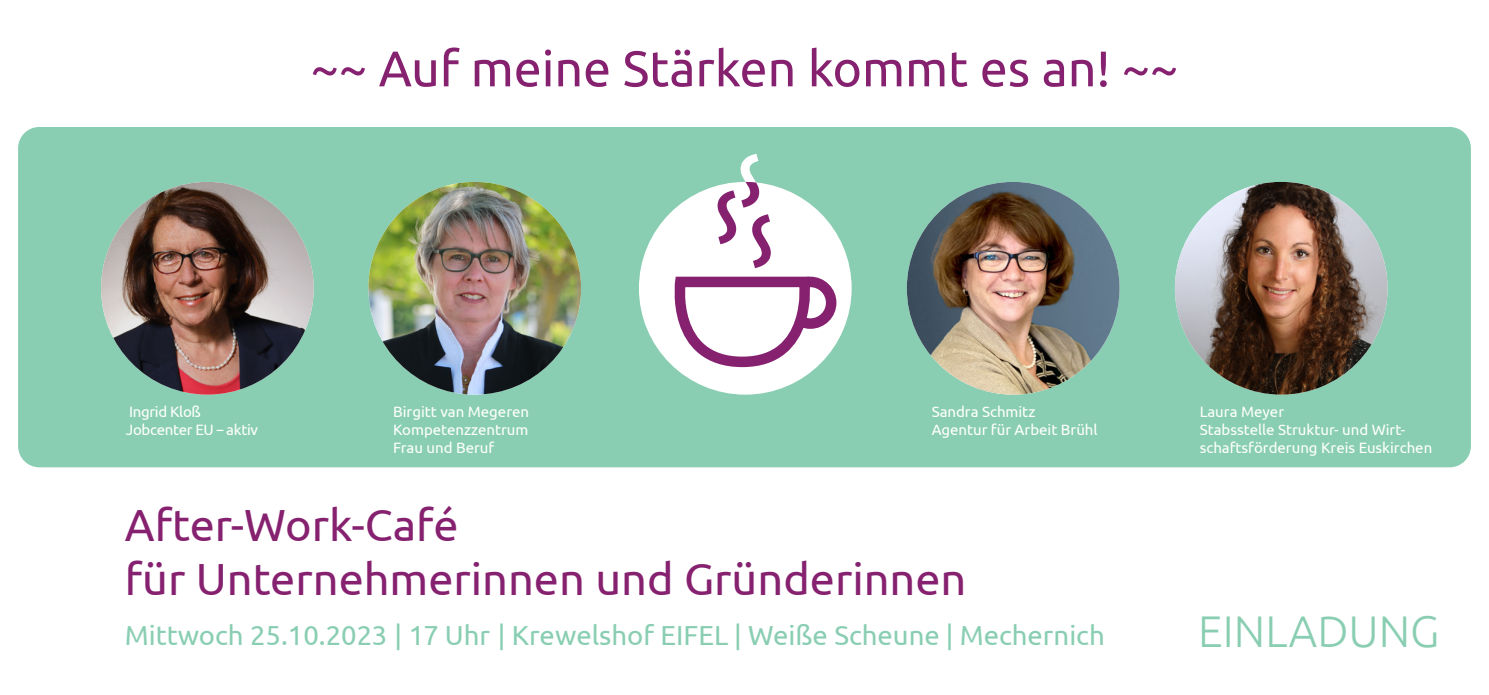
<style>
.page{position:relative;width:1489px;height:695px;background:#fff}
.page>*{position:absolute;margin:0;border:0;box-sizing:border-box;transform-origin:0 0}
.t1{font:50px "Ubuntu";color:#862170}
.t2{font:45px/54px "Ubuntu";color:#862170}
.t3{font:300 44.25px "Ubuntu";color:#89ceb2}
.t4{font:27.5px "Ubuntu";color:#89ceb2}
.t5{font:15px/18px "Ubuntu";color:#fff}
.t6{font:15px/18px "Ubuntu";letter-spacing:-.02em;color:#fff}
</style>
<div class="page">
<div style="left:18px;top:127px;width:1452px;height:340px;background:#89ceb2;border-radius:21px"></div>
<div style="left:639px;top:182px;width:212px;height:212px;background:#fff;border-radius:50%"></div>
<svg style="left:789px;top:282px;width:42px;height:41px"></svg>
<div style="left:784px;top:276px;width:52px;height:53px;border:10px solid #862170;border-radius:50%"></div>
<svg style="left:659px;top:154px;width:156px;height:218px"></svg>
<img style="left:368px;top:182px;width:213px;height:212px;border-radius:106px">
<img style="left:101px;top:182px;width:213px;height:212px;border-radius:106px">
<img style="left:1174px;top:182px;width:213px;height:212px;border-radius:106px">
<img style="left:906px;top:182px;width:213px;height:212px;border-radius:106px">
<h1 class="t1" style="left:311px;top:38px;width:869px">~~ Auf meine Stärken kommt es an! ~~</h1>
<p class="t6" style="left:126px;top:401px;width:134px">Ingrid Kloß<br>Jobcenter EU – aktiv</p>
<p class="t5" style="left:1199px;top:401px;width:234px">Laura Meyer<br>Stabsstelle Struktur- und Wirt&shy;schaftsförderung Kreis Euskirchen</p>
<p class="t5" style="left:931px;top:401px;width:167px">Sandra Schmitz<br>Agentur für Arbeit Brühl</p>
<p class="t5" style="left:393px;top:401px;width:137px;text-align:justify">Birgitt van Megeren Kompetenzzentrum Frau und Beruf</p>
<h2 class="t2" style="left:125px;top:496px;width:843px">After-Work-Café<br>für Unternehmerinnen und Gründerinnen</h2>
<h3 class="t4" style="left:125px;top:618px;width:981px">Mittwoch 25.10.2023 | 17 Uhr | Krewelshof EIFEL | Weiße Scheune | Mechernich</h3>
<h3 class="t3" style="left:1198px;top:604px;width:242px">EINLADUNG</h3>
</div>
